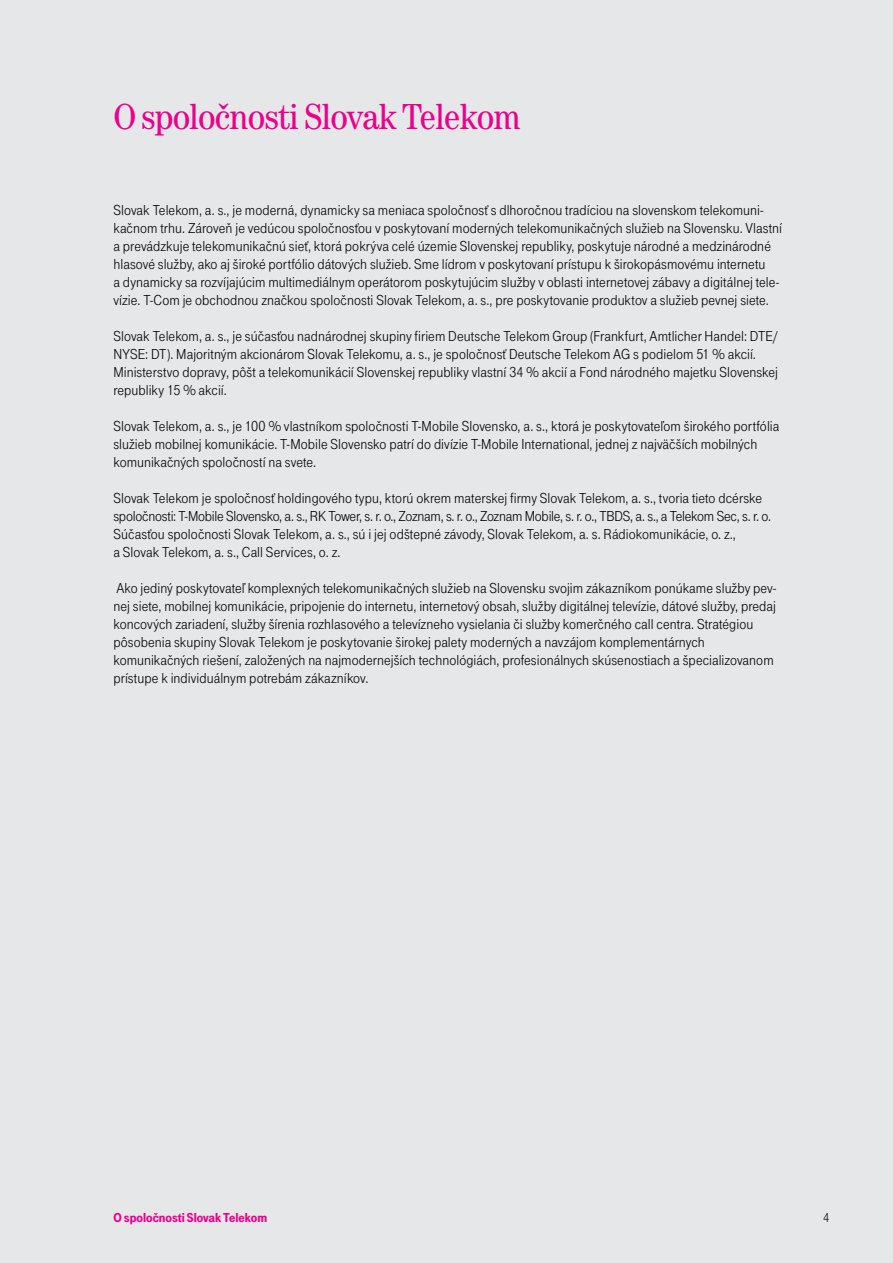
<style>
.page{position:relative;width:893px;height:1263px;background:#e6e7e8}
.page>*{position:absolute;margin:0;border:0;box-sizing:border-box;transform-origin:0 0}
.t1{font:37.5px "Tele Antiqua";letter-spacing:-.02em;color:#ec008c}
.t2{font:15px/18px "Tele Grotesk Norm";letter-spacing:.005em;color:#000}
.t3{font:13.5px "Tele Grotesk Ultr";color:#ec008c}
.t4{font:13.5px "Tele Grotesk Norm";color:#000}
</style>
<div class="page">
<h1 class="t1" style="left:113px;top:95px;width:409px">O spoločnosti Slovak Telekom</h1>
<p class="t2" style="left:113px;top:201px;width:670px">Slovak Telekom, a. s., je moderná, dynamicky sa meniaca spoločnosť s dlhoročnou tradíciou na slovenskom telekomuni&shy;kačnom trhu. Zároveň je vedúcou spoločnosťou v poskytovaní moderných telekomunikačných služieb na Slovensku. Vlastní a prevádzkuje telekomunikačnú sieť, ktorá pokrýva celé územie Slovenskej republiky, poskytuje národné a medzinárodné hlasové služby, ako aj široké portfólio dátových služieb. Sme lídrom v poskytovaní prístupu k širokopásmovému internetu<br>a dynamicky sa rozvíjajúcim multimediálnym operátorom poskytujúcim služby v oblasti internetovej zábavy a digitálnej tele&shy;vízie. T-Com je obchodnou značkou spoločnosti Slovak Telekom, a. s., pre poskytovanie produktov a služieb pevnej siete.</p>
<p class="t2" style="left:113px;top:327px;width:666px">Slovak Telekom, a. s., je súčasťou nadnárodnej skupiny firiem Deutsche Telekom Group (Frankfurt, Amtlicher Handel: DTE/ NYSE: DT). Majoritným akcionárom Slovak Telekomu, a. s., je spoločnosť Deutsche Telekom AG s podielom 51 % akcií.<br>Ministerstvo dopravy, pôšt a telekomunikácií Slovenskej republiky vlastní 34 % akcií a Fond národného majetku Slovenskej republiky 15 % akcií.</p>
<p class="t2" style="left:113px;top:417px;width:667px">Slovak Telekom, a. s., je 100 % vlastníkom spoločnosti T-Mobile Slovensko, a. s., ktorá je poskytovateľom širokého portfólia služieb mobilnej komunikácie. T-Mobile Slovensko patrí do divízie T-Mobile International, jednej z najväčších mobilných komunikačných spoločností na svete.</p>
<p class="t2" style="left:113px;top:489px;width:659px">Slovak Telekom je spoločnosť holdingového typu, ktorú okrem materskej firmy Slovak Telekom, a. s., tvoria tieto dcérske spoločnosti: T-Mobile Slovensko, a. s., RK Tower, s. r. o., Zoznam, s. r. o., Zoznam Mobile, s. r. o., TBDS, a. s., a Telekom Sec, s. r. o.<br>Súčasťou spoločnosti Slovak Telekom, a. s., sú i jej odštepné závody, Slovak Telekom, a. s. Rádiokomunikácie, o. z.,<br>a Slovak Telekom, a. s., Call Services, o. z.</p>
<p class="t2" style="left:113px;top:579px;width:664px">Ako jediný poskytovateľ komplexných telekomunikačných služieb na Slovensku svojim zákazníkom ponúkame služby pev&shy;nej siete, mobilnej komunikácie, pripojenie do internetu, internetový obsah, služby digitálnej televízie, dátové služby, predaj koncových zariadení, služby šírenia rozhlasového a televízneho vysielania či služby komerčného call centra. Stratégiou pôsobenia skupiny Slovak Telekom je poskytovanie širokej palety moderných a navzájom komplementárnych komunikačných riešení, založených na najmodernejších technológiách, profesionálnych skúsenostiach a špecializovanom prístupe k individuálnym potrebám zákazníkov.</p>
<p class="t3" style="left:113px;top:1210px;width:155px">O spoločnosti Slovak Telekom</p>
<p class="t4" style="left:823px;top:1210px;width:8px">4</p>
</div>
